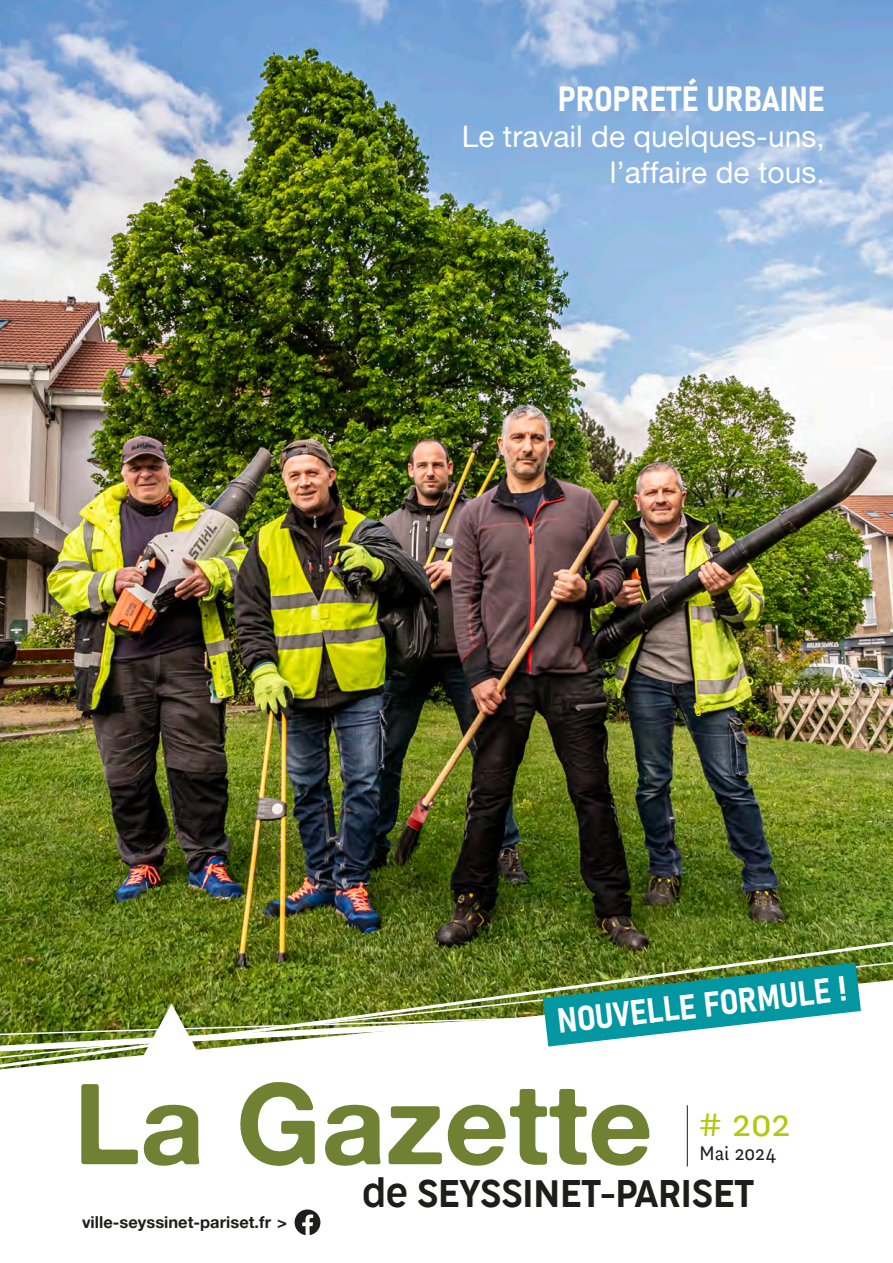
<style>
.page{position:relative;width:893px;height:1263px;background:#fff}
.page>*{position:absolute;margin:0;border:0;box-sizing:border-box;transform-origin:0 0}
.t1{font:112.5px "Alte Haas Grotesk Bold";color:#718134}
.t2{font:37.5px "Fengardo Neue";color:#afca0b}
.t3{font:300 36px "Cocogoose Narrow Trial";letter-spacing:-.02em;color:#1d1d1b}
.t4{font:34.35px "Bahnschrift";color:#fff}
.t5{font:30px "Alte Haas Grotesk";color:#fff}
.t6{font:19.5px "Fengardo Neue";color:#1d1d1b}
.t7{font:16.5px "Alte Haas Grotesk Bold";color:#1d1d1b}
</style>
<div class="page">
<img style="left:0;top:0;width:893px;height:936px">
<img style="left:0;top:936px;width:492px;height:22px">
<svg style="left:294px;top:1209px;width:26px;height:26px"></svg>
<hr style="left:687px;top:1105px;width:1px;height:61px;background:#1d1d1b">
<svg style="left:0;top:958px;width:492px;height:104px"></svg>
<svg style="left:492px;top:933px;width:401px;height:114px"></svg>
<p class="t4" style="left:558px;top:73px;width:268px">PROPRETÉ URBAINE</p>
<p class="t5" style="left:462px;top:119px;width:364px">Le travail de quelques-uns,</p>
<p class="t5" style="left:610px;top:155px;width:217px">l’affaire de tous.</p>
<p class="t4" style="left:555px;top:994px;width:292px;rotate:-6deg">NOUVELLE FORMULE !</p>
<p class="t1" style="left:74px;top:1054px;width:581px">La Gazette</p>
<p class="t2" style="left:699px;top:1102px;width:92px"># 202</p>
<p class="t6" style="left:699px;top:1142px;width:78px">Mai 2024</p>
<p class="t7" style="left:82px;top:1211px;width:206px">ville-seyssinet-pariset.fr &gt;</p>
<p class="t3" style="left:362px;top:1170px;width:393px">de SEYSSINET-PARISET</p>
</div>
